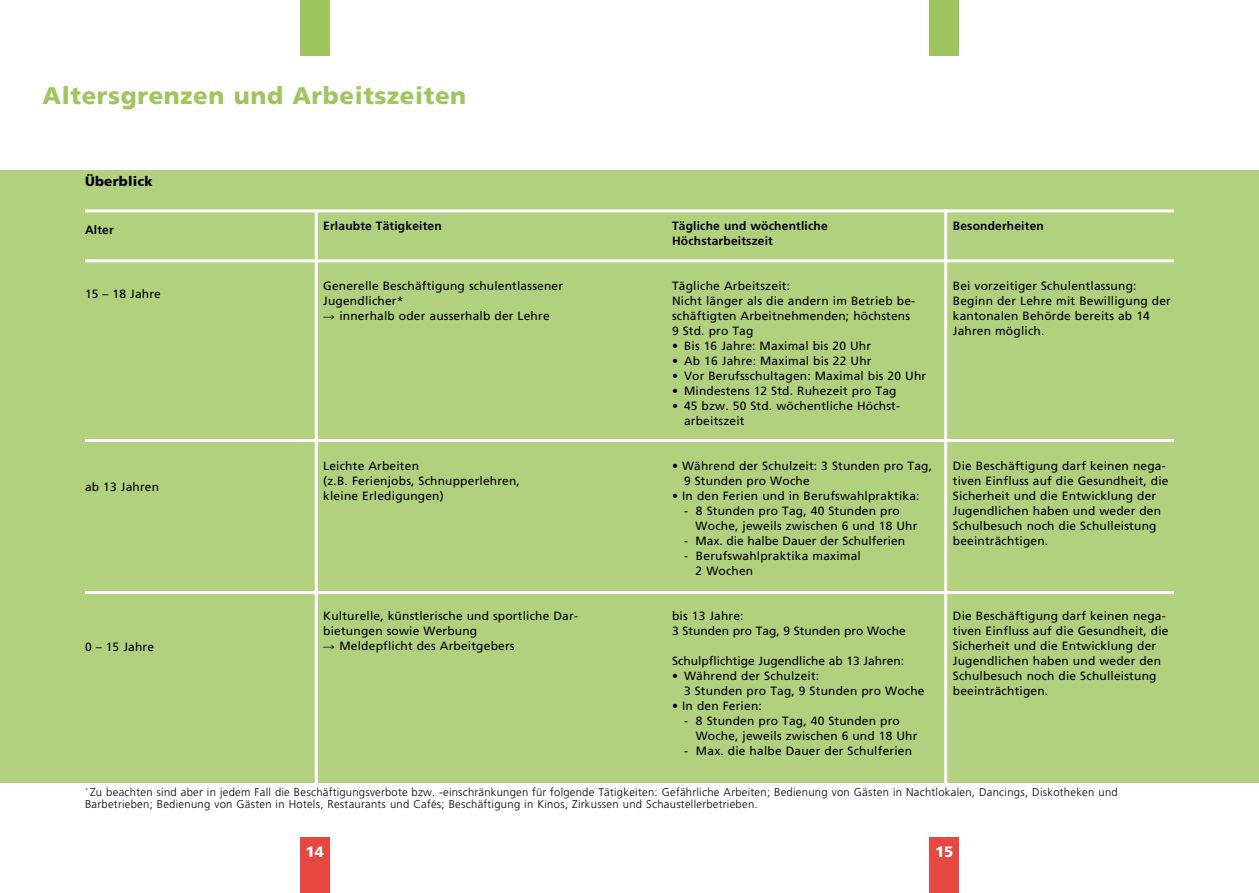
<style>
.page{position:relative;width:1259px;height:893px;background:#fff}
.page>*{position:absolute;margin:0;border:0;box-sizing:border-box;transform-origin:0 0}
.t1{font:900 24px "Frutiger";letter-spacing:.025em;color:#9fc65e}
.t2{font:900 15px "Frutiger";color:#fff}
.t3{font:900 13.5px "Frutiger";letter-spacing:.015em;color:#000}
.t4{font:12px/15px "Frutiger";letter-spacing:.015em;color:#000}
.t5{font:700 12px/15px "Frutiger";letter-spacing:.015em;color:#000}
.t6{font:300 11.25px/12px "Frutiger";letter-spacing:.025em;color:#000}
.s1{font-family:"European Pi Four"}
</style>
<div class="page">
<div style="left:0;top:170px;width:1259px;height:612px;background:#b2d17e"></div>
<div style="left:929px;top:838px;width:30px;height:55px;background:#e64741"></div>
<div style="left:929px;top:0;width:30px;height:55px;background:#9fc65e"></div>
<div style="left:300px;top:838px;width:30px;height:55px;background:#e64741"></div>
<div style="left:300px;top:0;width:30px;height:55px;background:#9fc65e"></div>
<hr style="left:85px;top:259px;width:1089px;height:3px;background:#fff">
<hr style="left:85px;top:439px;width:1089px;height:3px;background:#fff">
<hr style="left:85px;top:591px;width:1089px;height:3px;background:#fff">
<hr style="left:85px;top:209px;width:1089px;height:3px;background:#fff">
<hr style="left:315px;top:211px;width:3px;height:587px;background:#fff">
<hr style="left:944px;top:209px;width:3px;height:590px;background:#fff">
<h1 class="t1" style="left:43px;top:81px;width:425px">Altersgrenzen und Arbeitszeiten</h1>
<p class="t3" style="left:85px;top:173px;width:69px">Überblick</p>
<p class="t5" style="left:85px;top:222px;width:30px">Alter</p>
<p class="t4" style="left:85px;top:287px;width:77px">15 – 18 Jahre</p>
<p class="t4" style="left:85px;top:479px;width:76px">ab 13 Jahren</p>
<p class="t4" style="left:85px;top:640px;width:71px">0 – 15 Jahre</p>
<p class="t5" style="left:323px;top:218px;width:120px">Erlaubte Tätigkeiten</p>
<p class="t4" style="left:323px;top:278px;width:241px">Generelle Beschäftigung schulentlassener<br>Jugendlicher*<br><span class="s1">R</span> innerhalb oder ausserhalb der Lehre</p>
<p class="t4" style="left:323px;top:458px;width:198px">Leichte Arbeiten<br>(z.B. Ferienjobs, Schnupperlehren, kleine Erledigungen)</p>
<p class="t4" style="left:323px;top:608px;width:255px">Kulturelle, künstlerische und sportliche Dar&shy;bietungen sowie Werbung<br><span class="s1">R</span> Meldepflicht des Arbeitgebers</p>
<p class="t5" style="left:672px;top:218px;width:157px">Tägliche und wöchentliche<br>Höchstarbeitszeit</p>
<p class="t4" style="left:672px;top:278px;width:244px">Tägliche Arbeitszeit:<br>Nicht länger als die andern im Betrieb be&shy;schäftigten Arbeitnehmenden; höchstens<br>9 Std. pro Tag</p>
<p class="t4" style="left:672px;top:338px;width:200px">• Bis 16 Jahre: Maximal bis 20 Uhr</p>
<p class="t4" style="left:672px;top:353px;width:201px">• Ab 16 Jahre: Maximal bis 22 Uhr</p>
<p class="t4" style="left:672px;top:368px;width:256px">• Vor Berufsschultagen: Maximal bis 20 Uhr</p>
<p class="t4" style="left:672px;top:383px;width:226px">• Mindestens 12 Std. Ruhezeit pro Tag</p>
<p class="t4" style="left:684px;top:398px;width:217px;text-indent:-12px">• 45 bzw. 50 Std. wöchentliche Höchst&shy;arbeitszeit</p>
<p class="t4" style="left:684px;top:458px;width:249px;text-indent:-12px">• Während der Schulzeit: 3 Stunden pro Tag,<br>9 Stunden pro Woche</p>
<p class="t4" style="left:672px;top:488px;width:249px">• In den Ferien und in Berufswahlpraktika:</p>
<p class="t4" style="left:695px;top:503px;width:223px;text-indent:-24px">- 8 Stunden pro Tag, 40 Stunden pro<br>Woche, jeweils zwischen 6 und 18 Uhr</p>
<p class="t4" style="left:684px;top:533px;width:223px">- Max. die halbe Dauer der Schulferien</p>
<p class="t4" style="left:695px;top:548px;width:167px;text-indent:-24px">- Berufswahlpraktika maximal<br>2 Wochen</p>
<p class="t4" style="left:672px;top:608px;width:235px">bis 13 Jahre:<br>3 Stunden pro Tag, 9 Stunden pro Woche</p>
<p class="t4" style="left:672px;top:653px;width:234px">Schulpflichtige Jugendliche ab 13 Jahren:</p>
<p class="t4" style="left:684px;top:668px;width:242px;text-indent:-12px">• Während der Schulzeit:<br>3 Stunden pro Tag, 9 Stunden pro Woche</p>
<p class="t4" style="left:672px;top:698px;width:91px">• In den Ferien:</p>
<p class="t4" style="left:695px;top:713px;width:223px;text-indent:-24px">- 8 Stunden pro Tag, 40 Stunden pro<br>Woche, jeweils zwischen 6 und 18 Uhr</p>
<p class="t4" style="left:672px;top:743px;width:241px">- Max. die halbe Dauer der Schulferien</p>
<p class="t5" style="left:953px;top:218px;width:93px">Besonderheiten</p>
<p class="t4" style="left:953px;top:278px;width:220px">Bei vorzeitiger Schulentlassung:<br>Beginn der Lehre mit Bewilligung der kantonalen Behörde bereits ab 14<br>Jahren möglich.</p>
<p class="t4" style="left:953px;top:458px;width:217px">Die Beschäftigung darf keinen nega&shy;tiven Einfluss auf die Gesundheit, die Sicherheit und die Entwicklung der Jugendlichen haben und weder den Schulbesuch noch die Schulleistung beeinträchtigen.</p>
<p class="t4" style="left:953px;top:608px;width:217px">Die Beschäftigung darf keinen nega&shy;tiven Einfluss auf die Gesundheit, die Sicherheit und die Entwicklung der Jugendlichen haben und weder den Schulbesuch noch die Schulleistung beeinträchtigen.</p>
<p class="t6" style="left:85px;top:786px;width:1034px"><sup>*</sup> Zu beachten sind aber in jedem Fall die Beschäftigungsverbote bzw. -einschränkungen für folgende Tätigkeiten: Gefährliche Arbeiten; Bedienung von Gästen in Nachtlokalen, Dancings, Diskotheken und<br>Barbetrieben; Bedienung von Gästen in Hotels, Restaurants und Cafés; Beschäftigung in Kinos, Zirkussen und Schaustellerbetrieben.̯</p>
<p class="t2" style="left:305px;top:842px;width:20px">14</p>
<p class="t2" style="left:935px;top:843px;width:20px">15</p>
</div>
